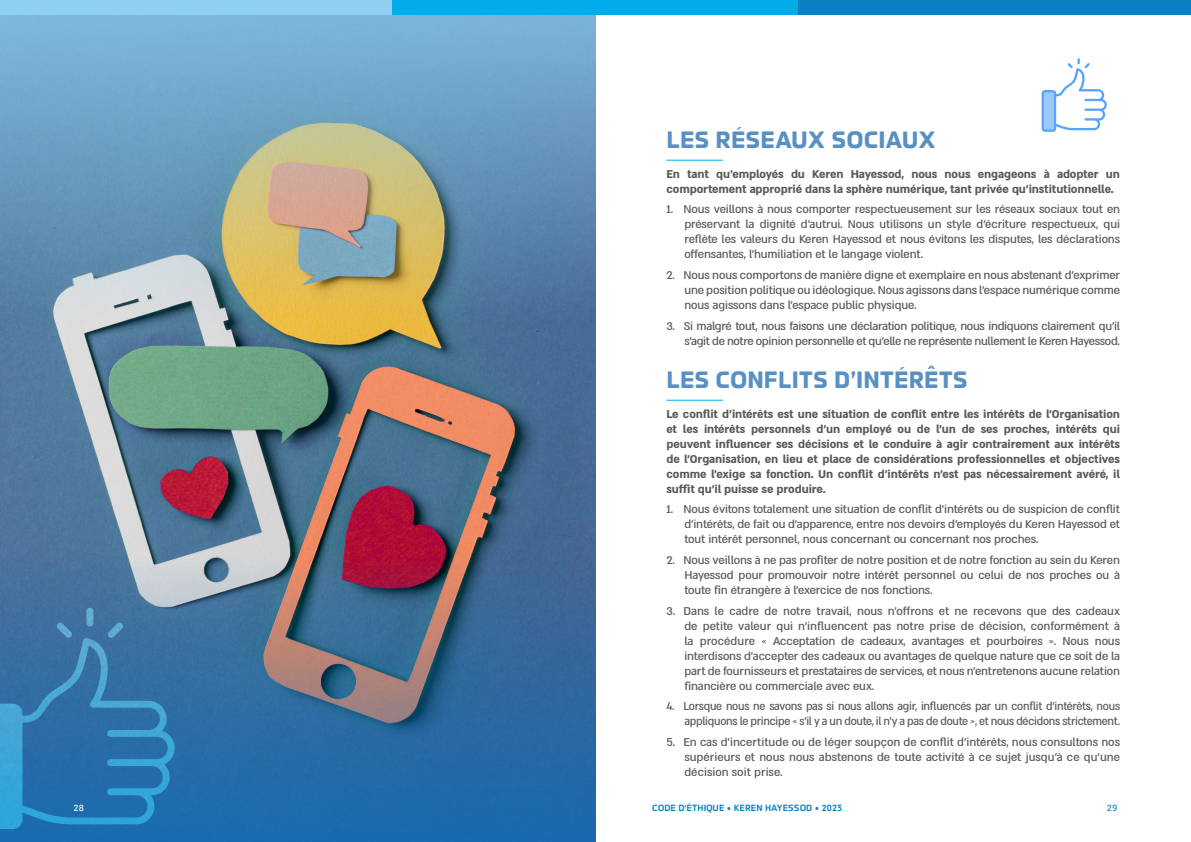
<style>
.page{position:relative;width:1191px;height:842px;background:#fff}
.page>*{position:absolute;margin:0;border:0;box-sizing:border-box;transform-origin:0 0}
.Medium_Title{font:700 21px "Fb Matritsa En";color:#5890c4}
.t1{font:500 13px/15px "Almoni Neue DL4.0 AAA";letter-spacing:-.02em;color:#58595b;text-align:justify}
.RUN_TEXT{font:700 13px/15px "Almoni Neue DL4.0 AAA";letter-spacing:-.01em;color:#58595b}
.t2{font:500 13px/15px "Almoni Neue DL4.0 AAA";letter-spacing:-.02em;color:#58595b;text-align:right;scale:.95 1}
.t3{font:500 8px "Fb Matritsa En";color:#0a81c5}
.t4{font:8px "Fb Matritsa En";color:#fff}
.t5{font:8px "Fb Matritsa En";color:#0a81c5}
</style>
<div class="page">
<hr style="left:666px;top:160px;width:57px;height:1px;background:#00aeef">
<hr style="left:666px;top:400px;width:57px;height:1px;background:#00aeef">
<img style="left:0;top:366px;width:595px;height:147px">
<svg style="left:1041px;top:58px;width:65px;height:74px"></svg>
<svg style="left:0;top:14px;width:595px;height:352px;background:#7d9fad"></svg>
<svg style="left:0;top:513px;width:595px;height:329px;background:#466c97"></svg>
<div style="left:0;top:0;width:392px;height:14px;background:#8fd0f2"></div>
<div style="left:392px;top:0;width:406px;height:14px;background:#00adea"></div>
<div style="left:798px;top:0;width:393px;height:14px;background:#0a81c5"></div>
<svg style="left:0;top:608px;width:175px;height:221px;background:#3278ae"></svg>
<p class="Medium_Title" style="left:666px;top:125px;width:271px">LES RÉSEAUX SOCIAUX</p>
<p class="RUN_TEXT" style="left:666px;top:165px;width:455px">En tant qu'employés du Keren Hayessod, nous nous engageons à adopter un comportement approprié dans la sphère numérique, tant privée qu’institutionnelle.</p>
<p class="t1" style="left:684px;top:200px;width:437px;text-indent:-18px">1. Nous veillons à nous comporter respectueusement sur les réseaux sociaux tout en préservant la dignité d'autrui. Nous utilisons un style d'écriture respectueux, qui reflète les valeurs du Keren Hayessod et nous évitons les disputes, les déclarations offensantes, l’humiliation et le langage violent.</p>
<p class="t1" style="left:684px;top:266px;width:437px;text-indent:-18px">2. Nous nous comportons de manière digne et exemplaire en nous abstenant d'exprimer une position politique ou idéologique. Nous agissons dans l’espace numérique comme nous agissons dans l’espace public physique.</p>
<p class="t1" style="left:666px;top:317px;width:455px;text-align:right">3. Si malgré tout, nous faisons une déclaration politique, nous indiquons clairement qu'il s'agit de notre opinion personnelle et qu'elle ne représente nullement le Keren Hayessod.</p>
<p class="Medium_Title" style="left:666px;top:365px;width:303px">LES CONFLITS D’INTÉRÊTS</p>
<p class="RUN_TEXT" style="left:666px;top:405px;width:455px;text-align:justify">Le conflit d'intérêts est une situation de conflit entre les intérêts de l'Organisation et les intérêts personnels d'un employé ou de l'un de ses proches, intérêts qui peuvent influencer ses décisions et le conduire à agir contrairement aux intérêts de l'Organisation, en lieu et place de considérations professionnelles et objectives comme l'exige sa fonction. Un conflit d'intérêts n’est pas nécessairement avéré, il suffit qu'il puisse se produire.</p>
<p class="t1" style="left:684px;top:500px;width:437px;text-indent:-18px">1. Nous évitons totalement une situation de conflit d'intérêts ou de suspicion de conflit d'intérêts, de fait ou d'apparence, entre nos devoirs d'employés du Keren Hayessod et tout intérêt personnel, nous concernant ou concernant nos proches.</p>
<p class="t1" style="left:684px;top:551px;width:437px;text-indent:-18px">2. Nous veillons à ne pas profiter de notre position et de notre fonction au sein du Keren Hayessod pour promouvoir notre intérêt personnel ou celui de nos proches ou à toute fin étrangère à l'exercice de nos fonctions.</p>
<p class="t1" style="left:684px;top:602px;width:437px;text-indent:-18px">3. Dans le cadre de notre travail, nous n'offrons et ne recevons que des cadeaux de petite valeur qui n'influencent pas notre prise de décision, conformément à la procédure « Acceptation de cadeaux, avantages et pourboires ». Nous nous interdisons d'accepter des cadeaux ou avantages de quelque nature que ce soit de la part de fournisseurs et prestataires de services, et nous n'entretenons aucune relation financière ou commerciale avec eux.</p>
<p class="t2" style="left:666px;top:697px;width:479px">4. Lorsque nous ne savons pas si nous allons agir, influencés par un conflit d'intérêts, nous appliquons le principe « s'il y a un doute, il n'y a pas de doute », et nous décidons strictement.</p>
<p class="t1" style="left:684px;top:733px;width:437px;text-indent:-18px">5. En cas d'incertitude ou de léger soupçon de conflit d'intérêts, nous consultons nos supérieurs et nous nous abstenons de toute activité à ce sujet jusqu'à ce qu'une décision soit prise.</p>
<p class="t4" style="left:74px;top:802px;width:12px">28</p>
<p class="t3" style="left:652px;top:802px;width:192px">CODE D'ÉTHIQUE • KEREN HAYESSOD • 2023</p>
<p class="t5" style="left:1106px;top:802px;width:12px">29</p>
</div>
